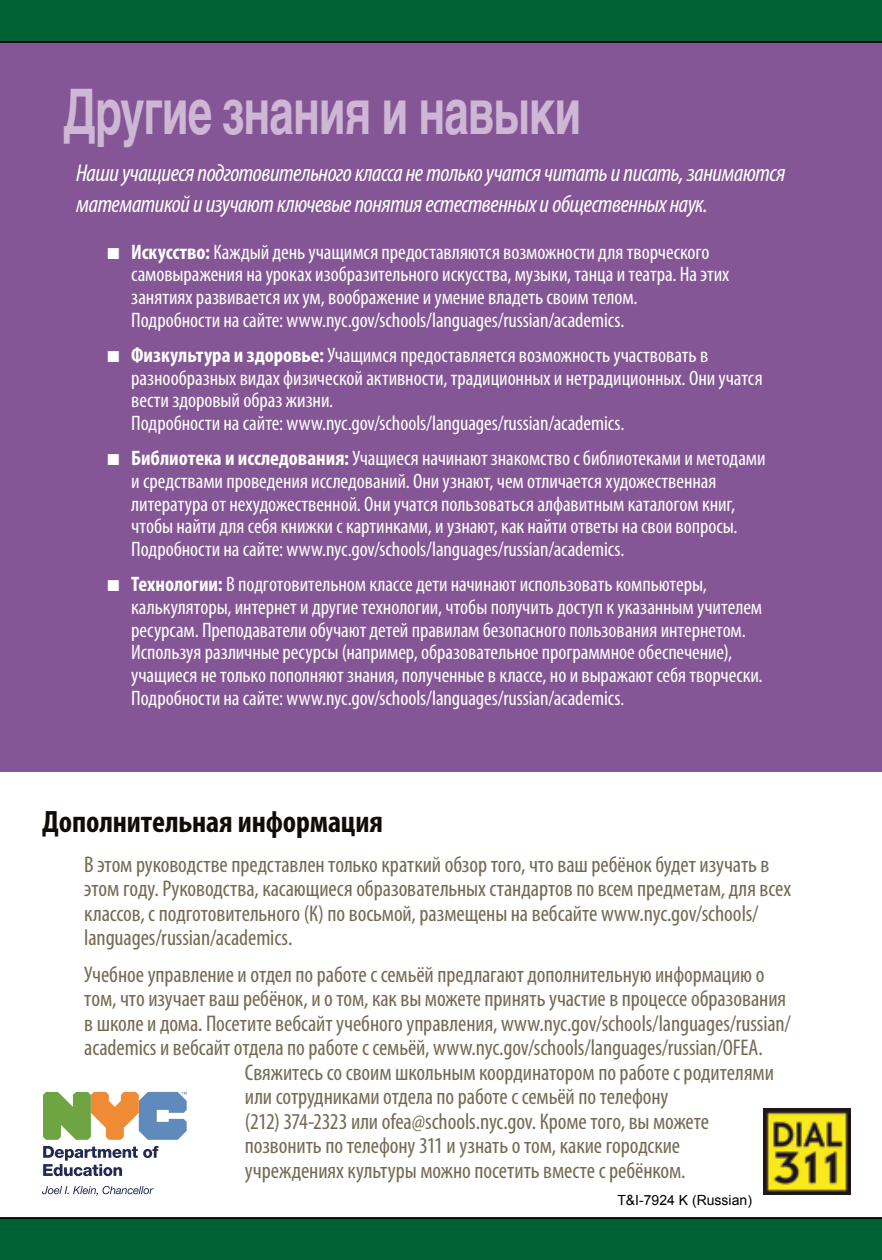
<style>
.page{position:relative;width:882px;height:1260px;background:#fff}
.page>*{position:absolute;margin:0;border:0;box-sizing:border-box;transform-origin:0 0}
.t1{font:700 63px "Helvetica Cyr";letter-spacing:-.025em;color:#ceb7d5;scale:.7 1}
.t2{font:700 condensed 30.97px "Myriad Pro";letter-spacing:-.005em;color:#100d07}
.t3{font:italic condensed 24.5px/31.5px "Myriad Pro";letter-spacing:-.02em;color:#fff}
.t4{font:condensed 22.75px/24.5px "Myriad Pro";letter-spacing:-.005em;color:#746a54}
.t5{font:condensed 21px/22.8px "Myriad Pro";letter-spacing:-.005em;color:#fff}
.t6{font:14px "Arial";color:#000}
.s1{font-weight:700}
.s2{font-size:19.25px}
</style>
<div class="page">
<div style="left:0;top:33px;width:882px;height:739px;background:#855696"></div>
<div style="left:0;top:0;width:882px;height:43px;background:#006232"></div>
<div style="left:0;top:1217px;width:882px;height:43px;background:#006232"></div>
<svg style="left:43px;top:1146px;width:115px;height:30px"></svg>
<svg style="left:42px;top:1186px;width:112px;height:10px"></svg>
<svg style="left:43px;top:1092px;width:144px;height:48px"></svg>
<img style="left:764px;top:1108px;width:86px;height:87px">
<h1 class="t1" style="left:64px;top:75px;width:741px">Другие знания и навыки</h1>
<p class="t3" style="left:76px;top:157px;width:711px">Наши учащиеся подготовительного класса не только учатся читать и писать, занимаются математикой и изучают ключевые понятия естественных и общественных наук.</p>
<p class="t5" style="left:131px;top:240px;width:600px;text-indent:-24px">■ <span class="s1">Искусство:</span> Каждый день учащимся предоставляются возможности для творческого самовыражения на уроках изобразительного искусства, музыки, танца и театра. На этих занятиях развивается их ум, воображение и умение владеть своим телом.<br>Подробности на сайте: www.nyc.gov/schools/languages/russian/academics.</p>
<p class="t5" style="left:131px;top:343px;width:633px;text-indent:-24px">■ <span class="s1">Физкультура и здоровье:</span> Учащимся предоставляется возможность участвовать в разнообразных видах физической активности, традиционных и нетрадиционных. Они учатся вести здоровый образ жизни.<br>Подробности на сайте: www.nyc.gov/schools/languages/russian/academics.</p>
<p class="t5" style="left:131px;top:447px;width:636px;text-indent:-24px">■ <span class="s1">Библиотека и исследования:</span> Учащиеся начинают знакомство с библиотеками и методами и средствами проведения исследований. Они узнают, чем отличается художественная литература от нехудожественной. Они учатся пользоваться алфавитным каталогом книг, чтобы найти для себя книжки с картинками, и узнают, как найти ответы на свои вопросы.<br>Подробности на сайте: www.nyc.gov/schools/languages/russian/academics.</p>
<p class="t5" style="left:131px;top:573px;width:633px;text-indent:-24px">■ <span class="s1">Технологии:</span> В подготовительном классе дети начинают использовать компьютеры, калькуляторы, интернет и другие технологии, чтобы получить доступ к указанным учителем ресурсам. Преподаватели обучают детей правилам безопасного пользования интернетом.<br>Используя различные ресурсы (например, образовательное программное обеспечение), учащиеся не только пополняют знания, полученные в классе, но и выражают себя творчески.<br>Подробности на сайте: www.nyc.gov/schools/languages/russian/academics<span class="s2">.</span></p>
<h2 class="t2" style="left:42px;top:802px;width:342px">Дополнительная информация</h2>
<p class="t4" style="left:84px;top:852px;width:708px">В этом руководстве представлен только краткий обзор того, что ваш ребёнок будет изучать в этом году. Руководства, касающиеся образовательных стандартов по всем предметам, для всех классов, с подготовительного (К) по восьмой, размещены на вебсайте www.nyc.gov/schools/ languages/russian/academics.</p>
<p class="t4" style="left:84px;top:962px;width:682px">Учебное управление и отдел по работе с семьёй предлагают дополнительную информацию о</p>
<p class="t4" style="left:84px;top:986px;width:703px">том, что изучает ваш ребёнок, и о том, как вы можете принять участие в процессе образования</p>
<p class="t4" style="left:84px;top:1011px;width:708px">в школе и дома. Посетите вебсайт учебного управления, www.nyc.gov/schools/languages/russian/</p>
<p class="t4" style="left:84px;top:1035px;width:680px">academics и вебсайт отдела по работе с семьёй, www.nyc.gov/schools/languages/russian/OFEA.</p>
<p class="t4" style="left:245px;top:1060px;width:530px">Свяжитесь со своим школьным координатором по работе с родителями</p>
<p class="t4" style="left:245px;top:1084px;width:425px">или сотрудниками отдела по работе с семьёй по телефону</p>
<p class="t4" style="left:245px;top:1109px;width:466px">(212) 374-2323 или ofea@schools.nyc.gov. Кроме того, вы можете</p>
<p class="t4" style="left:245px;top:1133px;width:437px">позвонить по телефону 311 и узнать о том, какие городские</p>
<p class="t4" style="left:245px;top:1158px;width:442px">учреждениях культуры можно посетить вместе с ребёнком.</p>
<p class="t6" style="left:617px;top:1192px;width:136px">T&amp;I-7924 K (Russian)</p>
</div>
